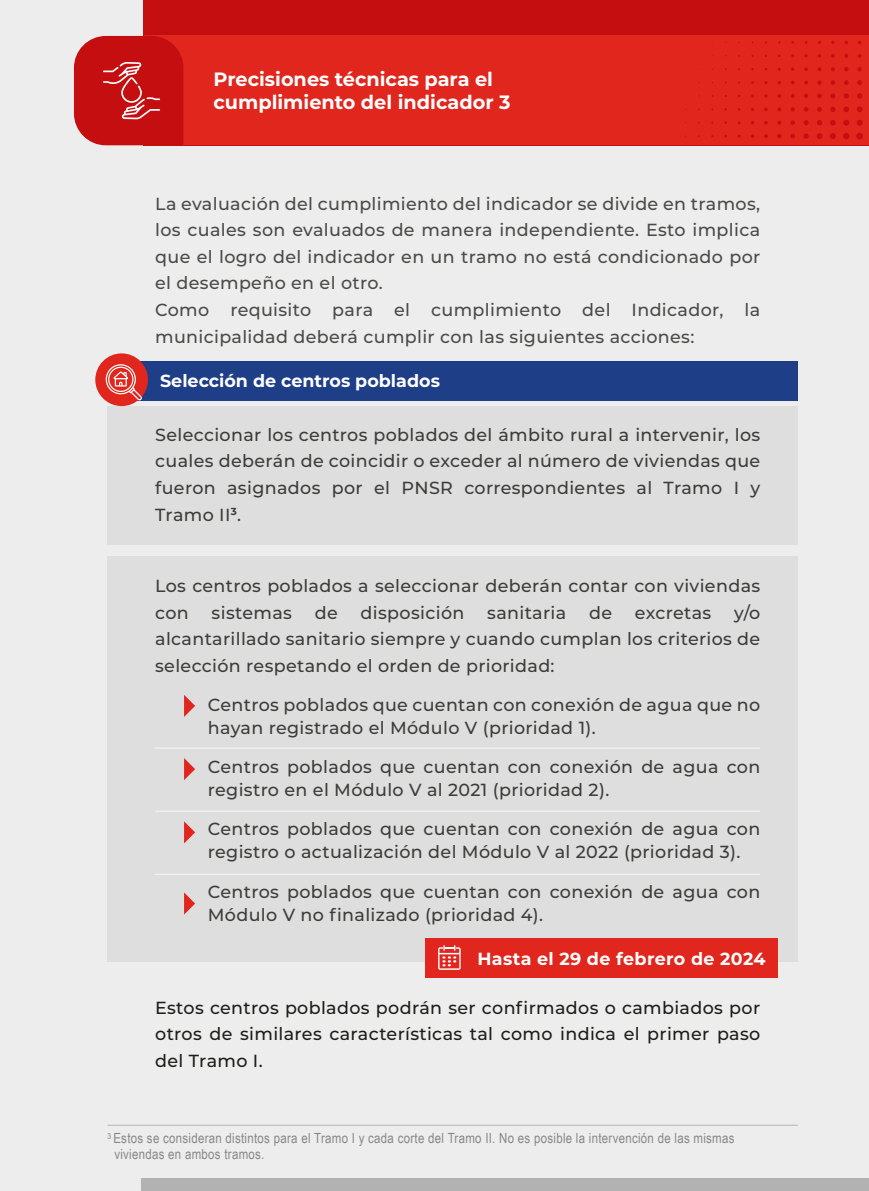
<style>
.page{position:relative;width:869px;height:1191px;background:#fff}
.page>*{position:absolute;margin:0;border:0;box-sizing:border-box;transform-origin:0 0}
.t1{font:700 19.25px/22.8px "Montserrat";color:#fff}
.t2{font:500 17.5px/26.6px "Montserrat";letter-spacing:.02em;color:#3c3c3b}
.t3{font:500 17.5px/26.6px "Montserrat";letter-spacing:.02em;color:#4a4a49}
.t4{font:500 17.5px/26.6px "Montserrat";letter-spacing:.02em;color:#1d1d1b;text-align:justify}
.t5{font:700 17.5px "Montserrat";color:#fff}
.t6{font:700 17.5px "Montserrat";letter-spacing:.02em;color:#fff}
.t7{font:14px/16.1px "Arial Narrow";letter-spacing:.02em;color:#878787}
</style>
<div class="page">
<div style="left:0;top:0;width:868px;height:1191px;background:#ededed"></div>
<hr style="left:107px;top:1124px;width:690px;height:1px;background:#b3b2b2">
<div style="left:107px;top:406px;width:690px;height:139px;background:#dedede"></div>
<div style="left:141px;top:1178px;width:727px;height:13px;background:#b3b2b2"></div>
<div style="left:143px;top:0;width:725px;height:145px;background:#c50e10"></div>
<div style="left:145px;top:36px;width:723px;height:109px;background:#e1261d"></div>
<svg style="left:817px;top:67px;width:4px;height:4px"></svg>
<svg style="left:844px;top:67px;width:4px;height:4px"></svg>
<svg style="left:857px;top:67px;width:4px;height:4px"></svg>
<svg style="left:817px;top:80px;width:4px;height:5px"></svg>
<svg style="left:830px;top:80px;width:4px;height:5px"></svg>
<svg style="left:844px;top:80px;width:4px;height:5px"></svg>
<svg style="left:857px;top:80px;width:4px;height:5px"></svg>
<svg style="left:791px;top:94px;width:3px;height:4px"></svg>
<svg style="left:817px;top:94px;width:4px;height:4px"></svg>
<svg style="left:830px;top:93px;width:5px;height:5px"></svg>
<svg style="left:844px;top:93px;width:4px;height:6px"></svg>
<svg style="left:857px;top:93px;width:4px;height:6px"></svg>
<svg style="left:777px;top:107px;width:4px;height:4px"></svg>
<svg style="left:790px;top:107px;width:4px;height:4px"></svg>
<svg style="left:804px;top:107px;width:4px;height:5px"></svg>
<svg style="left:817px;top:107px;width:4px;height:5px"></svg>
<svg style="left:830px;top:107px;width:5px;height:5px"></svg>
<svg style="left:843px;top:106px;width:5px;height:6px"></svg>
<svg style="left:857px;top:106px;width:5px;height:6px"></svg>
<svg style="left:777px;top:121px;width:4px;height:4px"></svg>
<svg style="left:790px;top:120px;width:4px;height:5px"></svg>
<svg style="left:804px;top:120px;width:4px;height:5px"></svg>
<svg style="left:817px;top:120px;width:4px;height:5px"></svg>
<svg style="left:830px;top:120px;width:5px;height:6px"></svg>
<svg style="left:843px;top:120px;width:5px;height:6px"></svg>
<svg style="left:856px;top:120px;width:6px;height:6px"></svg>
<svg style="left:777px;top:134px;width:4px;height:4px"></svg>
<svg style="left:790px;top:134px;width:4px;height:4px"></svg>
<svg style="left:803px;top:133px;width:5px;height:6px"></svg>
<svg style="left:817px;top:133px;width:4px;height:6px"></svg>
<svg style="left:830px;top:133px;width:5px;height:6px"></svg>
<div style="left:842px;top:133px;width:7px;height:6px;background:#c50e10;border-radius:50%"></div>
<div style="left:855px;top:133px;width:7px;height:6px;background:#c50e10;border-radius:50%"></div>
<div style="left:107px;top:361px;width:690px;height:39px;background:#1e3e87"></div>
<div style="left:95px;top:353px;width:53px;height:53px;background:#e1261d;border-radius:50%"></div>
<svg style="left:74px;top:36px;width:109px;height:109px;background:#c92022"></svg>
<svg style="left:106px;top:364px;width:36px;height:37px"></svg>
<div style="left:107px;top:555px;width:690px;height:406px;background:#dedede"></div>
<hr style="left:155px;top:747px;width:604px;height:1px;background:#f6f6f6">
<hr style="left:155px;top:810px;width:604px;height:1px;background:#f6f6f6">
<hr style="left:155px;top:874px;width:604px;height:1px;background:#f6f6f6">
<svg style="left:184px;top:695px;width:11px;height:22px"></svg>
<svg style="left:184px;top:758px;width:11px;height:22px"></svg>
<svg style="left:184px;top:821px;width:11px;height:22px"></svg>
<svg style="left:184px;top:892px;width:11px;height:22px"></svg>
<div style="left:425px;top:938px;width:352px;height:39px;background:#e1261d"></div>
<svg style="left:438px;top:945px;width:22px;height:25px"></svg>
<p class="t1" style="left:213px;top:67px;width:298px">Precisiones técnicas para el cumplimiento del indicador 3</p>
<p class="t3" style="left:155px;top:189px;width:606px">La evaluación del cumplimiento del indicador se divide en tramos, los cuales son evaluados de manera independiente. Esto implica que el logro del indicador en un tramo no está condicionado por el desempeño en el otro.<br>Como requisito para el cumplimiento del Indicador, la municipalidad deberá cumplir con las siguientes acciones:</p>
<p class="t5" style="left:160px;top:368px;width:281px">Selección de centros poblados</p>
<p class="t2" style="left:155px;top:420px;width:606px;text-align:justify">Seleccionar los centros poblados del ámbito rural a intervenir, los cuales deberán de coincidir o exceder al número de viviendas que fueron asignados por el PNSR correspondientes al Tramo I y Tramo II<sup>3</sup>.</p>
<p class="t2" style="left:155px;top:572px;width:606px">Los centros poblados a seleccionar deberán contar con viviendas con</p>
<p class="t2" style="left:155px;top:598px;width:606px;text-align:justify;text-indent:578px">y/o alcantarillado sanitario siempre y cuando cumplan los criterios de selección respetando el orden de prioridad:</p>
<p class="t2" style="left:208px;top:692px;width:553px;line-height:23.1px">Centros poblados que cuentan con conexión de agua que no hayan registrado el Módulo V (prioridad 1).</p>
<p class="t2" style="left:208px;top:754px;width:553px;line-height:23.1px">Centros poblados que cuentan con conexión de agua con registro en el Módulo V al 2021 (prioridad 2).</p>
<p class="t2" style="left:208px;top:817px;width:553px;line-height:23.1px">Centros poblados que cuentan con conexión de agua con registro o actualización del Módulo V al 2022 (prioridad 3).</p>
<p class="t2" style="left:208px;top:879px;width:553px;line-height:23.1px">Centros poblados que cuentan con conexión de agua con<br>Módulo V no finalizado (prioridad 4).</p>
<p class="t6" style="left:477px;top:945px;width:289px">Hasta el 29 de febrero de 2024</p>
<p class="t2" style="left:211px;top:598px;width:82px">sistemas</p>
<p class="t2" style="left:314px;top:598px;width:24px">de</p>
<p class="t2" style="left:360px;top:598px;width:105px">disposición</p>
<p class="t2" style="left:487px;top:598px;width:80px">sanitaria</p>
<p class="t2" style="left:588px;top:598px;width:24px">de</p>
<p class="t2" style="left:634px;top:598px;width:78px">excretas</p>
<p class="t4" style="left:155px;top:993px;width:606px">Estos centros poblados podrán ser confirmados o cambiados por otros de similares características tal como indica el primer paso del Tramo I.</p>
<p class="t7" style="left:114px;top:1129px;width:621px;text-indent:-7px"><sup>3</sup> Estos se consideran distintos para el Tramo I y cada corte del Tramo II. No es posible la intervención de las mismas viviendas en ambos tramos.</p>
</div>
